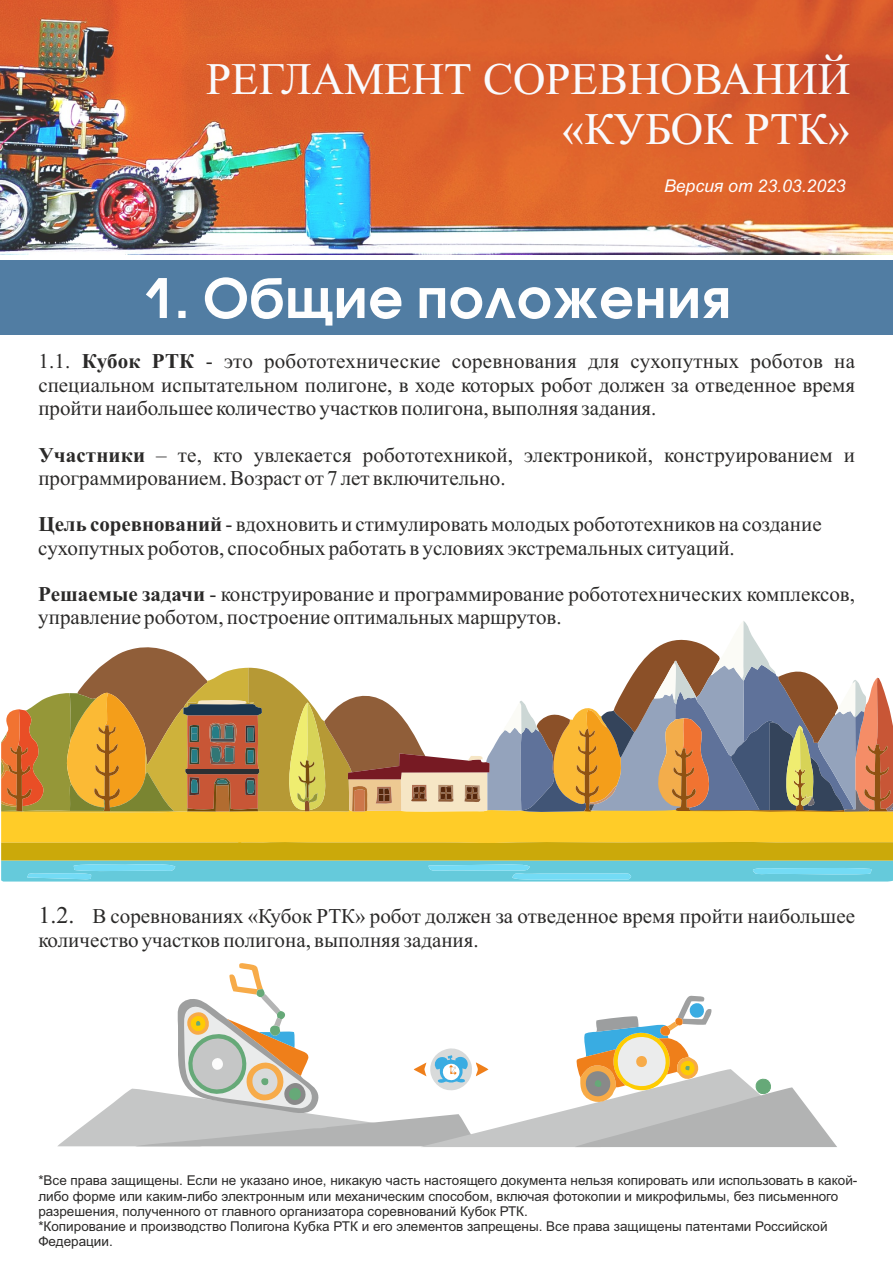
<style>
.page{position:relative;width:893px;height:1263px;background:#fff}
.page>*{position:absolute;margin:0;border:0;box-sizing:border-box;transform-origin:0 0}
.t1{font:45px/49.8px "Times New Roman";color:#f9fafd;text-align:right}
.t2{font:21px/23.2px "Times New Roman";color:#2b2a29}
.t3{font:italic 17.55px "Arial";color:#fefefe}
.t4{font:13.5px/15.1px "Arial";color:#2b2a29}
.s1{font-weight:700}
.s2{font-size:24px}
</style>
<div class="page">
<div style="left:1px;top:813px;width:892px;height:28px;background:#ffcc28"></div>
<svg style="left:1px;top:841px;width:892px;height:40px;background:#9bbd79"></svg>
<svg style="left:1px;top:621px;width:892px;height:192px"></svg>
<div style="left:0;top:260px;width:892px;height:75px;background:#517da3"></div>
<svg style="left:146px;top:277px;width:582px;height:49px"></svg>
<svg style="left:57px;top:963px;width:780px;height:184px"></svg>
<img style="left:0;top:0;width:893px;height:255px">
<h1 class="t1" style="left:206px;top:58px;width:646px">РЕГЛАМЕНТ СОРЕВНОВАНИЙ «КУБОК РТК»</h1>
<p class="t3" style="left:664px;top:180px;width:183px">Версия от 23.03.2023</p>
<p class="t2" style="left:38px;top:352px;width:818px;text-align:justify">1.1. <span class="s1">Кубок РТК</span> - это робототехнические соревнования для сухопутных роботов на специальном испытательном полигоне, в ходе которых робот должен за отведенное время пройти наибольшее количество участков полигона, выполняя задания.</p>
<p class="t2" style="left:38px;top:445px;width:818px"><span class="s1">Участники</span> – те, кто увлекается робототехникой, электроникой, конструированием и программированием. Возраст от 7 лет включительно.</p>
<p class="t2" style="left:38px;top:515px;width:785px"><span class="s1">Цель соревнований</span> - вдохновить и стимулировать молодых робототехников на создание сухопутных роботов, способных работать в условиях экстремальных ситуаций.</p>
<p class="t2" style="left:38px;top:584px;width:818px"><span class="s1">Решаемые задачи</span> - конструирование и программирование робототехнических комплексов, управление роботом, построение оптимальных маршрутов.</p>
<p class="t2" style="left:38px;top:907px;width:818px"><span class="s2">1.2.</span> В соревнованиях «Кубок РТК» робот должен за отведенное время пройти наибольшее количество участков полигона, выполняя задания.</p>
<p class="t4" style="left:38px;top:1174px;width:820px">*Все права защищены. Если не указано иное, никакую часть настоящего документа нельзя копировать или использовать в какой&shy;либо форме или каким-либо электронным или механическим способом, включая фотокопии и микрофильмы, без письменного разрешения, полученного от главного организатора соревнований Кубок РТК.<br>*Копирование и производство Полигона Кубка РТК и его элементов запрещены. Все права защищены патентами Российской Федерации.</p>
</div>
